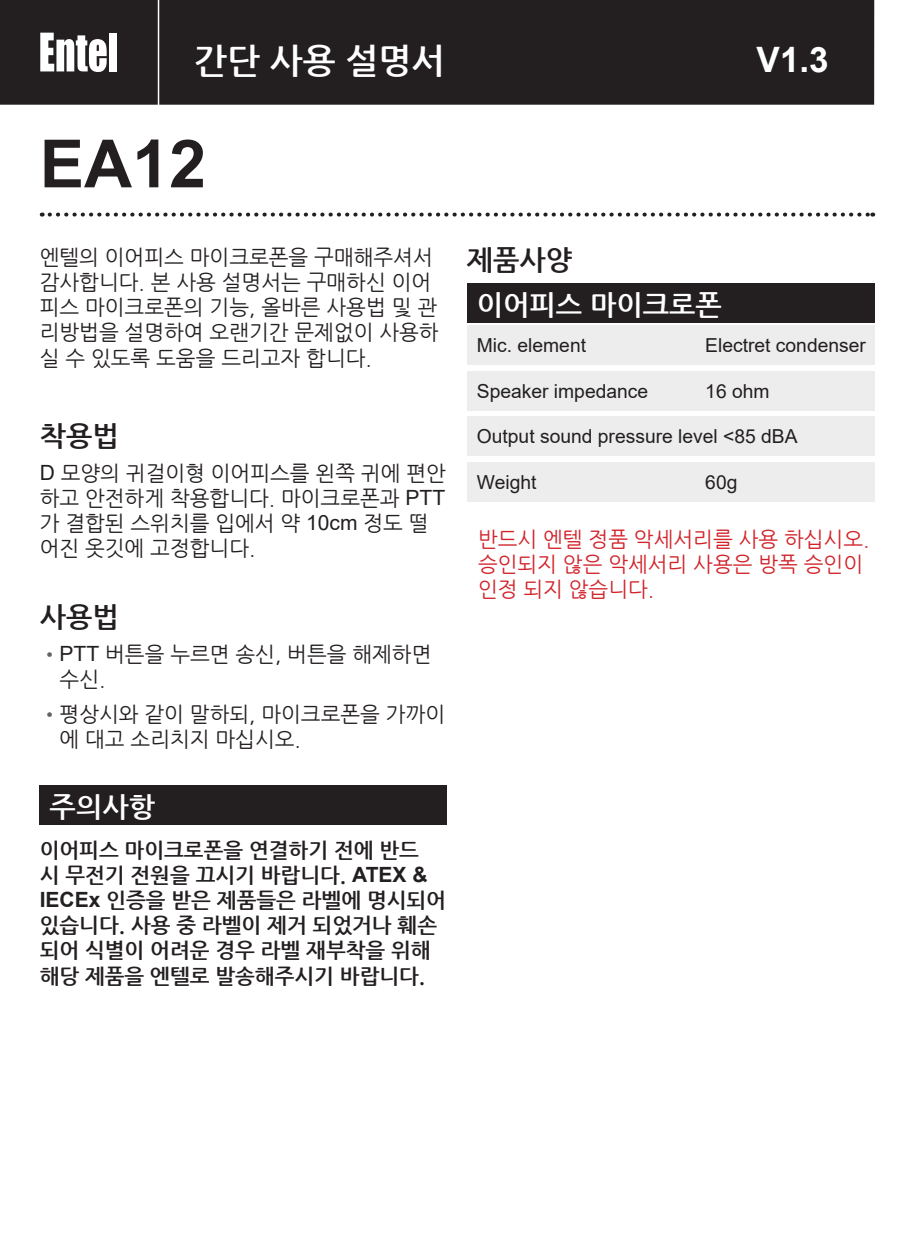
<style>
.page{position:relative;width:914px;height:1240px;background:#fff}
.page>*{position:absolute;margin:0;border:0;box-sizing:border-box;transform-origin:0 0}
.t1{font:700 66.5px "Arial";color:#231f20}
.t2{font:700 35px "Nanum Gothic";color:#fff}
.t3{font:700 35px "Arial";color:#fff}
.t4{font:700 28px "Nanum Gothic";color:#fff}
.t5{font:700 28px "Nanum Gothic";color:#231f20}
.t6{font:21px/25.2px "Nanum Gothic";color:#231f20}
.t7{font:700 21px/25.2px "Nanum Gothic";color:#231f20}
.t8{font:21px/25.2px "Nanum Gothic";color:#d1232a}
.t9{font:19.25px "Arial";color:#231f20}
.s1{font-family:"Arial"}
.s2{color:#636366}
</style>
<div class="page">
<div style="left:40px;top:785px;width:407px;height:40px;background:#231f20"></div>
<div style="left:466px;top:283px;width:407px;height:40px;background:#231f20"></div>
<div style="left:466px;top:325px;width:407px;height:40px;background:#ededee"></div>
<div style="left:466px;top:371px;width:407px;height:39px;background:#ededee"></div>
<div style="left:466px;top:416px;width:407px;height:40px;background:#ededee"></div>
<div style="left:466px;top:462px;width:407px;height:39px;background:#ededee"></div>
<svg style="left:50px;top:213px;width:822px;height:4px"></svg>
<div style="left:0;top:0;width:873px;height:105px;background:#231f20"></div>
<hr style="left:158px;top:0;width:1px;height:117px;background:#fff">
<svg style="left:40px;top:33px;width:67px;height:39px"></svg>
<div style="left:109px;top:33px;width:8px;height:38px;background:#fff"></div>
<p class="t2" style="left:194px;top:44px;width:251px">간단 사용 설명서</p>
<p class="t3" style="left:756px;top:35px;width:73px">V1.3</p>
<p class="t1" style="left:40px;top:117px;width:168px">EA12</p>
<p class="t6" style="left:40px;top:245px;width:400px">엔텔의 이어피스 마이크로폰을 구매해주셔서 감사합니다. 본 사용 설명서는 구매하신 이어 피스 마이크로폰의 기능, 올바른 사용법 및 관 리방법을 설명하여 오랜기간 문제없이 사용하 실 수 있도록 도움을 드리고자 합니다.</p>
<p class="t5" style="left:40px;top:422px;width:80px">착용법</p>
<p class="t6" style="left:40px;top:461px;width:407px"><span class="s1">D</span> 모양의 귀걸이형 이어피스를 왼쪽 귀에 편안 하고 안전하게 착용합니다. 마이크로폰과 <span class="s1">PTT </span>가 결합된 스위치를 입에서 약 <span class="s1">10cm</span> 정도 떨 어진 옷깃에 고정합니다.</p>
<p class="t5" style="left:40px;top:603px;width:80px">사용법</p>
<p class="t6" style="left:60px;top:642px;width:373px;text-indent:-20px"><span class="s2">•</span><span class="s1">PTT</span> 버튼을 누르면 송신, 버튼을 해제하면 수신.</p>
<p class="t6" style="left:60px;top:702px;width:387px;text-indent:-20px"><span class="s2">•</span>평상시와 같이 말하되, 마이크로폰을 가까이 에 대고 소리치지 마십시오.</p>
<p class="t4" style="left:50px;top:793px;width:107px">주의사항</p>
<p class="t7" style="left:40px;top:838px;width:407px">이어피스 마이크로폰을 연결하기 전에 반드<br>시 무전기 전원을 끄시기 바랍니다. <span class="s1">ATEX &amp;<br>IECEx</span> 인증을 받은 제품들은 라벨에 명시되어 있습니다. 사용 중 라벨이 제거 되었거나 훼손 되어 식별이 어려운 경우 라벨 재부착을 위해 해당 제품을 엔텔로 발송해주시기 바랍니다.</p>
<p class="t5" style="left:466px;top:247px;width:107px">제품사양</p>
<p class="t4" style="left:476px;top:291px;width:246px">이어피스 마이크로폰</p>
<p class="t9" style="left:476px;top:332px;width:111px">Mic. element</p>
<p class="t9" style="left:705px;top:332px;width:162px">Electret condenser</p>
<p class="t9" style="left:476px;top:378px;width:173px">Speaker impedance</p>
<p class="t9" style="left:705px;top:378px;width:66px">16 ohm</p>
<p class="t9" style="left:476px;top:423px;width:322px">Output sound pressure level &lt;85 dBA</p>
<p class="t9" style="left:476px;top:469px;width:61px">Weight</p>
<p class="t9" style="left:705px;top:469px;width:34px">60g</p>
<p class="t8" style="left:478px;top:527px;width:393px">반드시 엔텔 정품 악세서리를 사용 하십시오. 승인되지 않은 악세서리 사용은 방폭 승인이 인정 되지 않습니다.</p>
</div>
